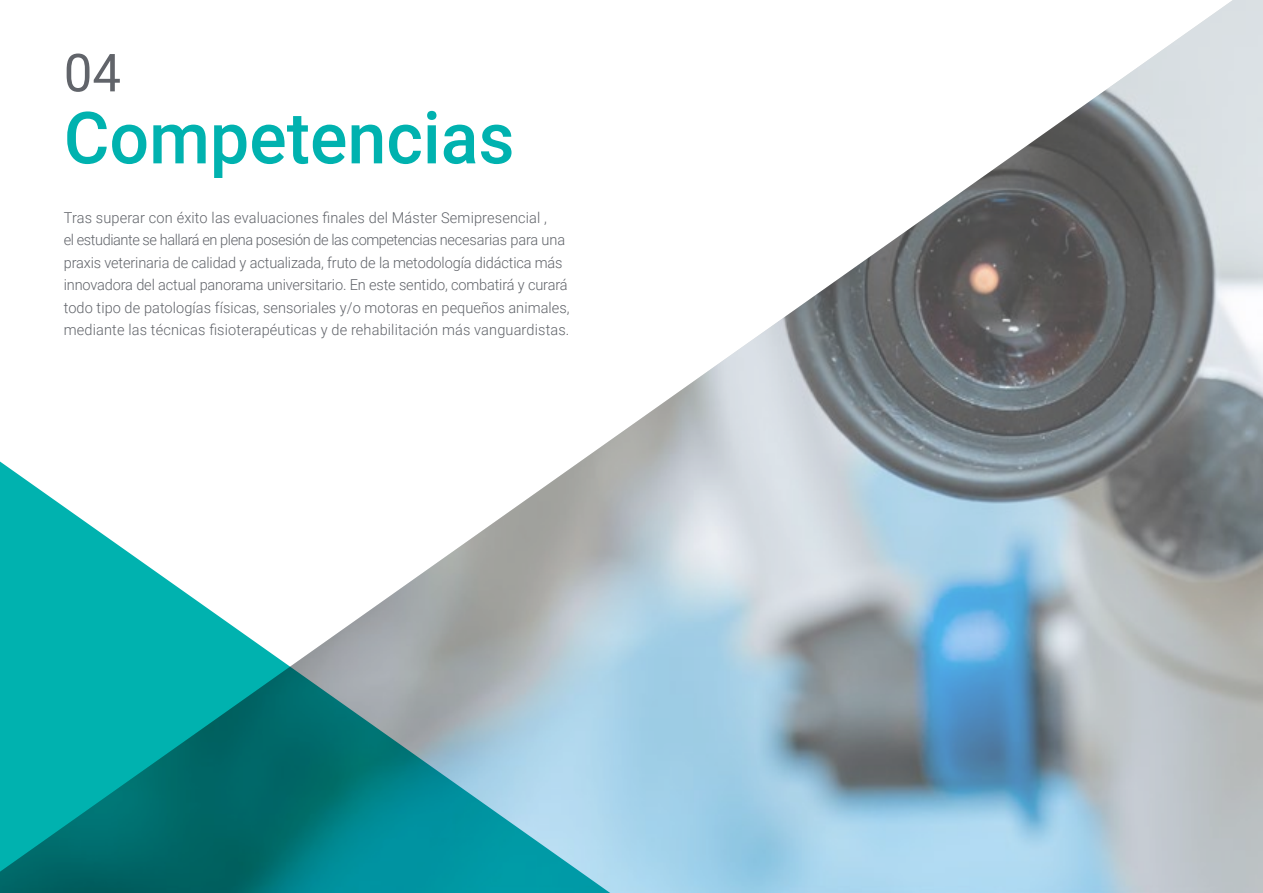
<style>
.page{position:relative;width:1263px;height:893px;background:#fff}
.page>*{position:absolute;margin:0;border:0;box-sizing:border-box;transform-origin:0 0}
.t1{font:500 72px "Roboto";color:#00b2af}
.t2{font:52.5px "Roboto";color:#61646a}
.t3{font:300 15px/22.5px "Roboto";letter-spacing:-.01em;color:#61646a}
</style>
<div class="page">
<img style="left:602px;top:0;width:661px;height:893px">
<svg style="left:0;top:446px;width:640px;height:447px"></svg>
<h2 class="t2" style="left:64px;top:36px;width:59px">04</h2>
<h1 class="t1" style="left:64px;top:87px;width:452px">Competencias</h1>
<p class="t3" style="left:64px;top:206px;width:507px">Tras superar con éxito las evaluaciones finales del Máster Semipresencial ,<br>el estudiante se hallará en plena posesión de las competencias necesarias para una praxis veterinaria de calidad y actualizada, fruto de la metodología didáctica más innovadora del actual panorama universitario. En este sentido, combatirá y curará todo tipo de patologías físicas, sensoriales y/o motoras en pequeños animales, mediante las técnicas fisioterapéuticas y de rehabilitación más vanguardistas.</p>
</div>
